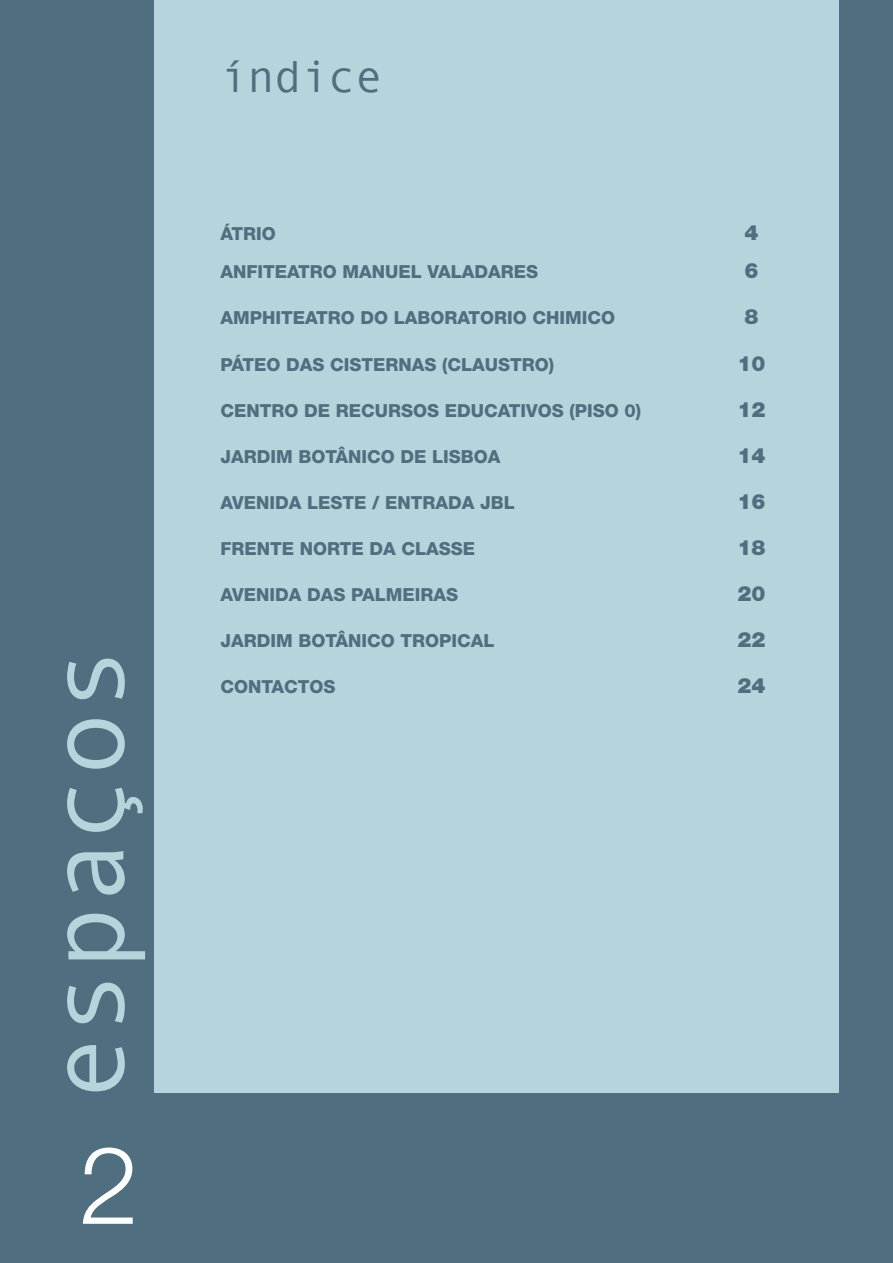
<style>
.page{position:relative;width:893px;height:1263px;background:#4f6e7f}
.page>*{position:absolute;margin:0;border:0;box-sizing:border-box;transform-origin:0 0}
.t1{font:108px "Andale Mono";color:#b5d4dc}
.t2{font:300 108px "Helvetica Neue LT Std";color:#fff}
.t3{font:45px "Andale Mono";color:#4f6e7f}
.t4{font:900 21px "Helvetica Neue LT Std";color:#4f6e7f}
.t5{font:800 18px "Helvetica Neue LT Std";color:#4f6e7f}
</style>
<div class="page">
<div style="left:154px;top:0;width:685px;height:1093px;background:#b5d4dc"></div>
<p class="t1" style="left:16px;top:1100px;width:455px;rotate:-90deg">espaços</p>
<h1 class="t2" style="left:79px;top:1119px;width:62px">2</h1>
<p class="t3" style="left:220px;top:47px;width:163px">índice</p>
<p class="t5" style="left:220px;top:223px;width:57px">ÁTRIO</p>
<p class="t4" style="left:745px;top:220px;width:16px">4</p>
<p class="t5" style="left:220px;top:261px;width:319px">ANFITEATRO MANUEL VALADARES</p>
<p class="t4" style="left:745px;top:258px;width:16px">6</p>
<p class="t5" style="left:220px;top:307px;width:396px">AMPHITEATRO DO LABORATORIO CHIMICO</p>
<p class="t4" style="left:745px;top:304px;width:16px">8</p>
<p class="t5" style="left:220px;top:353px;width:335px">PÁTEO DAS CISTERNAS (CLAUSTRO)</p>
<p class="t4" style="left:738px;top:350px;width:30px">10</p>
<p class="t5" style="left:220px;top:399px;width:422px">CENTRO DE RECURSOS EDUCATIVOS (PISO 0)</p>
<p class="t4" style="left:738px;top:397px;width:30px">12</p>
<p class="t5" style="left:220px;top:446px;width:282px">JARDIM BOTÂNICO DE LISBOA</p>
<p class="t4" style="left:738px;top:443px;width:30px">14</p>
<p class="t5" style="left:220px;top:492px;width:296px">AVENIDA LESTE / ENTRADA JBL</p>
<p class="t4" style="left:738px;top:489px;width:30px">16</p>
<p class="t5" style="left:220px;top:538px;width:256px">FRENTE NORTE DA CLASSE</p>
<p class="t4" style="left:738px;top:535px;width:30px">18</p>
<p class="t5" style="left:220px;top:584px;width:239px">AVENIDA DAS PALMEIRAS</p>
<p class="t4" style="left:738px;top:581px;width:30px">20</p>
<p class="t5" style="left:220px;top:630px;width:276px">JARDIM BOTÂNICO TROPICAL</p>
<p class="t4" style="left:738px;top:627px;width:30px">22</p>
<p class="t5" style="left:220px;top:676px;width:117px">CONTACTOS</p>
<p class="t4" style="left:738px;top:673px;width:30px">24</p>
</div>
